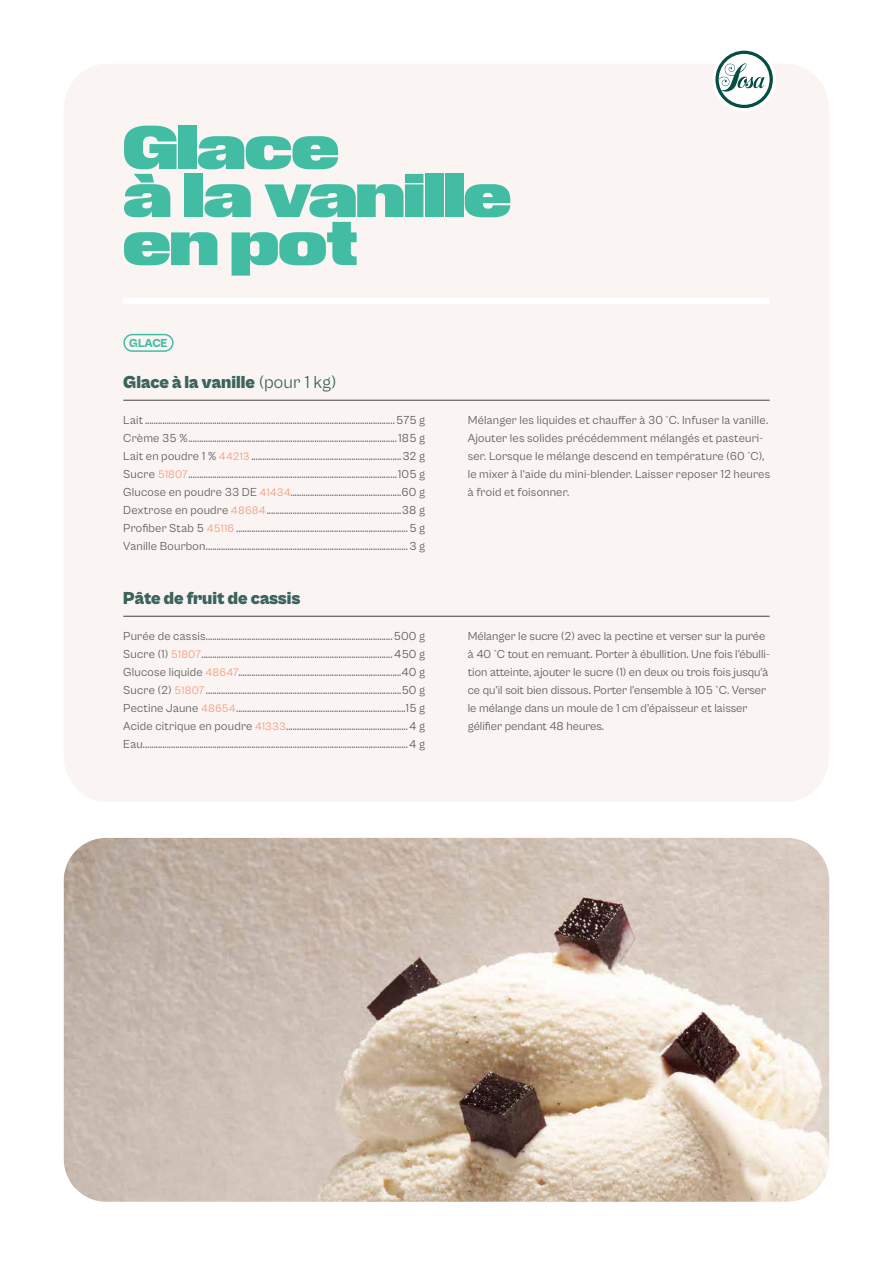
<style>
.page{position:relative;width:893px;height:1263px;background:#fff}
.page>*{position:absolute;margin:0;border:0;box-sizing:border-box;transform-origin:0 0}
.t1{font:60px/48px "Tempel Grotesk";color:#42bda3}
.t2{font:900 18px "Cabinet Grotesk";color:#3c645c}
.t3{font:12px/18px "Cabinet Grotesk";letter-spacing:.01em;color:#58595b;text-align:justify}
.t4{font:800 12px "Cabinet Grotesk";letter-spacing:-.015em;color:#42bda3}
.s1{font-weight:400}
.s2{font-size:11.25px;color:#f79677}
</style>
<div class="page">
<div style="left:64px;top:64px;width:765px;height:738px;background:#faf5f3;border-radius:44px"></div>
<img style="left:64px;top:838px;width:765px;height:364px">
<div style="left:123px;top:298px;width:647px;height:6px;background:#fff"></div>
<hr style="left:123px;top:400px;width:647px;height:1px;background:#414042">
<hr style="left:123px;top:616px;width:647px;height:1px;background:#414042">
<div style="left:123px;top:334px;width:51px;height:18px;border:2px solid #42bda3;border-radius:8px"></div>
<div style="left:712px;top:47px;width:64px;height:64px;background:#fff;border-radius:50%"></div>
<svg style="left:715px;top:51px;width:58px;height:57px"></svg>
<h1 class="t1" style="left:123px;top:131px;width:389px">Glace<br>à la vanille en pot</h1>
<p class="t4" style="left:129px;top:336px;width:40px">GLACE</p>
<h2 class="t2" style="left:123px;top:372px;width:215px">Glace à la vanille <span class="s1">(pour 1 kg)</span></h2>
<p class="t3" style="left:123px;top:411px;width:303px">Lait...................................................................................................................575 g Crème 35 %................................................................................................185 g Lait en poudre 1 % <span class="s2">44213</span> .....................................................................32 g Sucre <span class="s2">51807</span>................................................................................................105 g Glucose en poudre 33 DE <span class="s2">41434</span>...................................................60 g Dextrose en poudre <span class="s2">48684</span>..............................................................38 g Profiber Stab 5 <span class="s2">45116</span> ...............................................................................5 g Vanille Bourbon.............................................................................................3 g</p>
<h2 class="t2" style="left:123px;top:588px;width:179px">Pâte de fruit de cassis</h2>
<p class="t3" style="left:123px;top:627px;width:303px">Purée de cassis......................................................................................500 g Sucre (1) <span class="s2">51807</span>........................................................................................450 g Glucose liquide <span class="s2">48647</span>...........................................................................40 g Sucre (2) <span class="s2">51807</span> ..........................................................................................50 g Pectine Jaune <span class="s2">48654</span>..............................................................................15 g Acide citrique en poudre <span class="s2">41333</span>........................................................4 g Eau..........................................................................................................................4 g</p>
<p class="t3" style="left:468px;top:411px;width:304px;text-align:left">Mélanger les liquides et chauffer à 30 °C. Infuser la vanille.<br>Ajouter les solides précédemment mélangés et pasteuri&shy;ser. Lorsque le mélange descend en température (60 °C), le mixer à l’aide du mini-blender. Laisser reposer 12 heures à froid et foisonner.</p>
<p class="t3" style="left:468px;top:627px;width:304px;text-align:left">Mélanger le sucre (2) avec la pectine et verser sur la purée à 40 °C tout en remuant. Porter à ébullition. Une fois l’ébulli&shy;tion atteinte, ajouter le sucre (1) en deux ou trois fois jusqu’à ce qu’il soit bien dissous. Porter l’ensemble à 105 °C. Verser le mélange dans un moule de 1 cm d’épaisseur et laisser gélifier pendant 48 heures.</p>
</div>
